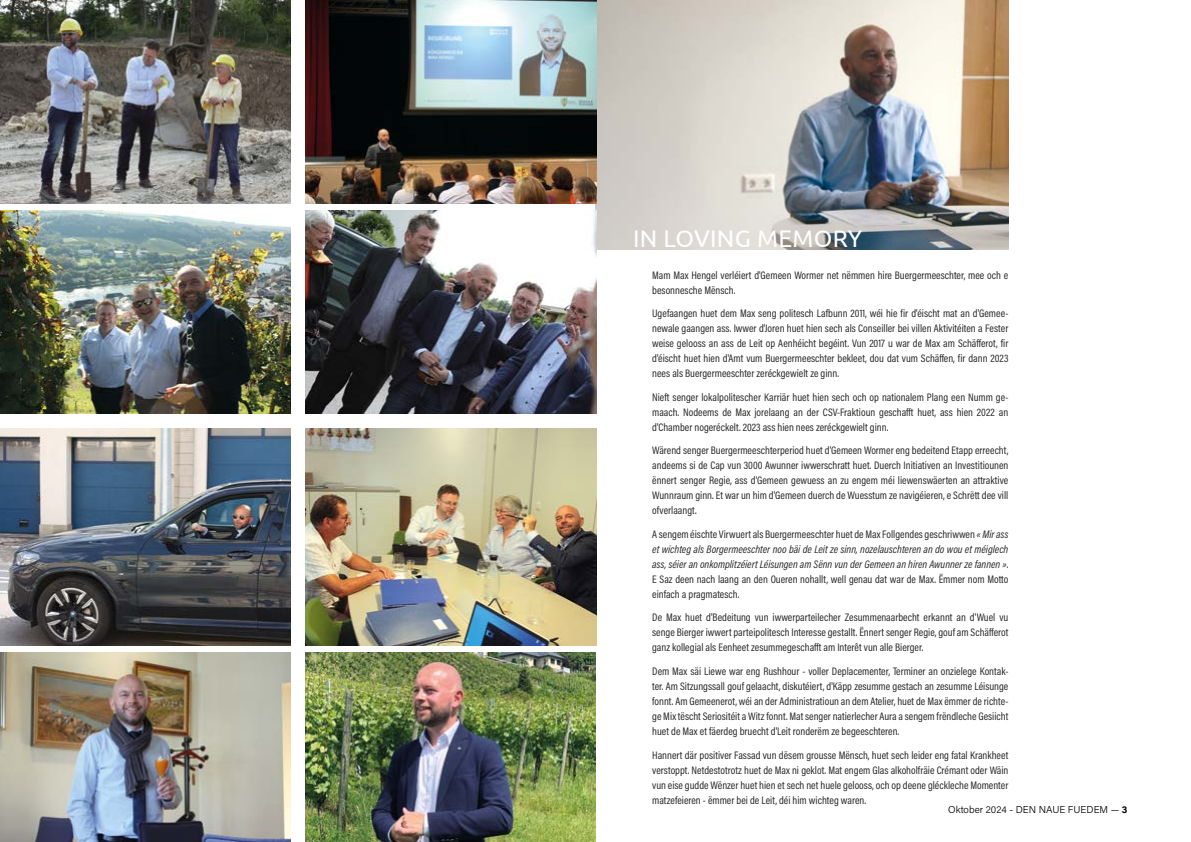
<style>
.page{position:relative;width:1191px;height:842px;background:#fff}
.page>*{position:absolute;margin:0;border:0;box-sizing:border-box;transform-origin:0 0}
.t1{font:24px "Ubuntu";letter-spacing:.015em;color:#fff}
.t2{font:11px/15px "Acumin Variable Concept";color:#282827;text-align:justify}
.t3{font:10px "Acumin Variable Concept";color:#000}
</style>
<div class="page">
<img style="left:595px;top:0;width:413px;height:250px">
<img style="left:0;top:0;width:291px;height:203px">
<img style="left:305px;top:0;width:291px;height:203px">
<img style="left:0;top:210px;width:291px;height:204px">
<img style="left:305px;top:210px;width:291px;height:204px">
<img style="left:0;top:428px;width:291px;height:218px">
<img style="left:305px;top:428px;width:291px;height:218px">
<img style="left:0;top:653px;width:291px;height:189px">
<img style="left:305px;top:653px;width:290px;height:189px">
<h1 class="t1" style="left:633px;top:224px;width:231px">IN LOVING MEMORY</h1>
<p class="t2" style="left:652px;top:267px;width:358px">Mam Max Hengel verléiert d'Gemeen Wormer net nëmmen hire Buergermeeschter, mee och e besonnesche Mënsch.</p>
<p class="t2" style="left:652px;top:306px;width:358px">Ugefaangen huet dem Max seng politesch Lafbunn 2011, wéi hie fir d'éischt mat an d'Gemee&shy;newale gaangen ass. Iwwer d'Joren huet hien sech als Conseiller bei villen Aktivitéiten a Fester weise gelooss an ass de Leit op Aenhéicht begéint. Vun 2017 u war de Max am Schäfferot, fir d'éischt huet hien d'Amt vum Buergermeeschter bekleet, dou dat vum Schäffen, fir dann 2023 nees als Buergermeeschter zeréckgewielt ze ginn.</p>
<p class="t2" style="left:652px;top:389px;width:358px">Nieft senger lokalpolitescher Karriär huet hien sech och op nationalem Plang een Numm ge&shy;maach. Nodeems de Max jorelaang an der CSV-Fraktioun geschafft huet, ass hien 2022 an d'Chamber nogeréckelt. 2023 ass hien nees zeréckgewielt ginn.</p>
<p class="t2" style="left:652px;top:443px;width:358px">Wärend senger Buergermeeschterperiod huet d'Gemeen Wormer eng bedeitend Etapp erreecht, andeems si de Cap vun 3000 Awunner iwwerschratt huet. Duerch Initiativen an Investitiounen ënnert senger Regie, ass d'Gemeen gewuess an zu engem méi liewenswäerten an attraktive Wunnraum ginn. Et war un him d'Gemeen duerch de Wuesstum ze navigéieren, e Schrëtt dee vill ofverlaangt.</p>
<p class="t2" style="left:652px;top:526px;width:358px">A sengem éischte Virwuert als Buergermeeschter huet de Max Follgendes geschriwwen «Mir ass et wichteg als Borgermeeschter noo bäi de Leit ze sinn, nozelauschteren an do wou et méiglech ass, séier an onkomplitzéiert Léisungen am Sënn vun der Gemeen an hiren Awunner ze fannen ».<br>E Saz deen nach laang an den Oueren nohallt, well genau dat war de Max. Ëmmer nom Motto einfach a pragmatesch.</p>
<p class="t2" style="left:652px;top:610px;width:358px">De Max huet d'Bedeitung vun iwwerparteilecher Zesummenaarbecht erkannt an d'Wuel vu senge Bierger iwwert parteipolitesch Interesse gestallt. Ënnert senger Regie, gouf am Schäfferot ganz kollegial als Eenheet zesummegeschafft am Interêt vun alle Bierger.</p>
<p class="t2" style="left:652px;top:663px;width:358px">Dem Max säi Liewe war eng Rushhour - voller Deplacementer, Terminer an onzielege Kontak&shy;ter. Am Sitzungssall gouf gelaacht, diskutéiert, d'Käpp zesumme gestach an zesumme Léisunge fonnt. Am Gemeenerot, wéi an der Administratioun an dem Atelier, huet de Max ëmmer de richte&shy;ge Mix tëscht Seriositéit a Witz fonnt. Mat senger natierlecher Aura a sengem frëndleche Gesiicht huet de Max et fäerdeg bruecht d'Leit ronderëm ze begeeschteren.</p>
<p class="t2" style="left:652px;top:747px;width:358px">Hannert där positiver Fassad vun dësem grousse Mënsch, huet sech leider eng fatal Krankheet verstoppt. Netdestotrotz huet de Max ni geklot. Mat engem Glas alkoholfräie Crémant oder Wäin vun eise gudde Wënzer huet hien et sech net huele gelooss, och op deene gléckleche Momenter matzefeieren - ëmmer bei de Leit, déi him wichteg waren.</p>
<p class="t3" style="left:948px;top:803px;width:181px">Oktober 2024 - DEN NAUE FUEDEM — 3</p>
</div>
